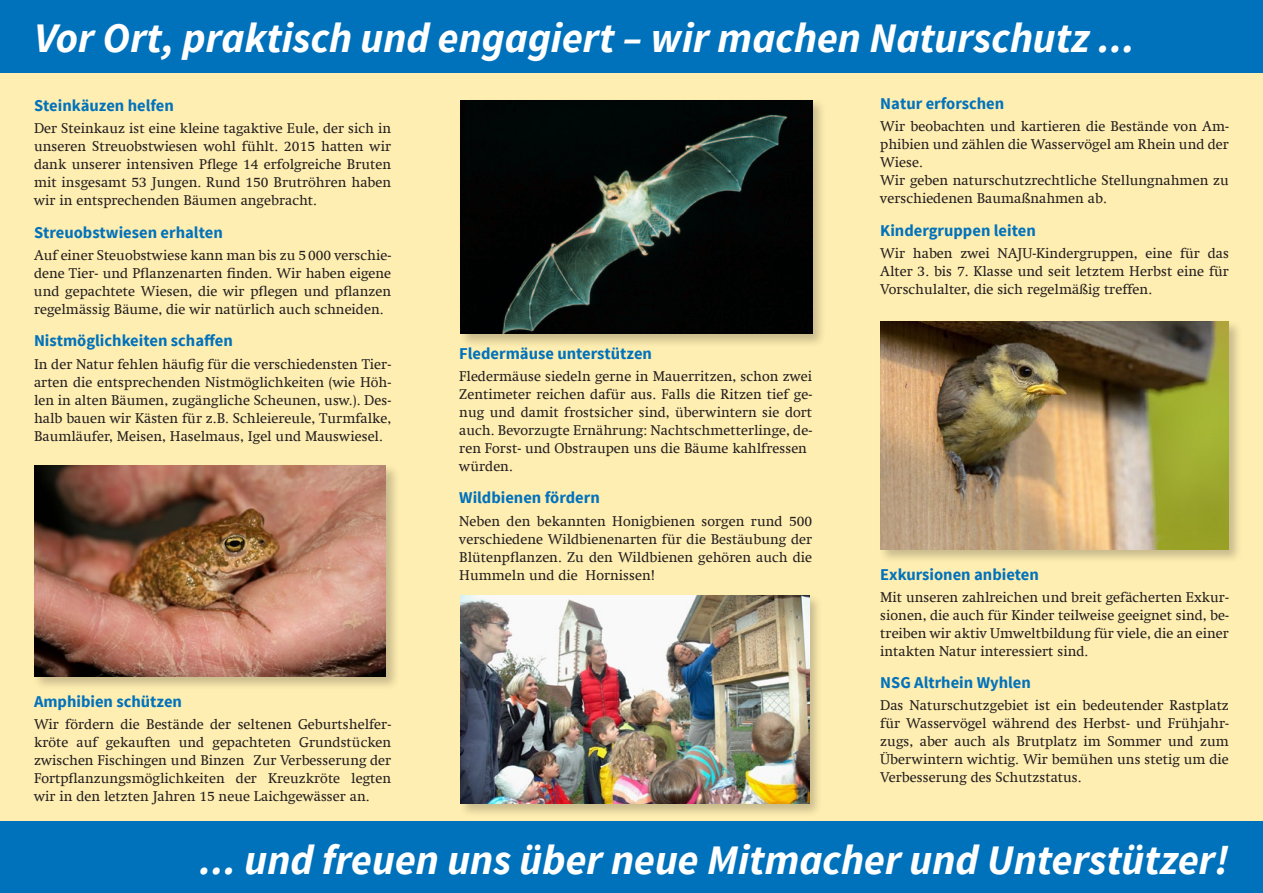
<style>
.page{position:relative;width:1263px;height:893px;background:#ffeeb1}
.page>*{position:absolute;margin:0;border:0;box-sizing:border-box;transform-origin:0 0}
.t1{font:italic 700 42px "Source Sans Pro";color:#fff}
.t2{font:700 16.5px "Source Sans Pro";color:#0072bc}
.t3{font:14.25px/18px "Swift Com";color:#231f20;text-align:justify}
</style>
<div class="page">
<div style="left:0;top:0;width:1263px;height:72px;background:#0072bc"></div>
<div style="left:0;top:822px;width:1263px;height:71px;background:#0072bc"></div>
<div style="left:458px;top:98px;width:368px;height:250px;background:#231f20;opacity:.25"></div>
<img style="left:460px;top:100px;width:352px;height:234px">
<div style="left:32px;top:463px;width:368px;height:227px;background:#231f20;opacity:.25"></div>
<img style="left:34px;top:466px;width:352px;height:210px">
<div style="left:878px;top:319px;width:365px;height:244px;background:#231f20;opacity:.25"></div>
<img style="left:880px;top:321px;width:349px;height:228px">
<div style="left:458px;top:593px;width:365px;height:225px;background:#231f20;opacity:.25"></div>
<img style="left:460px;top:595px;width:349px;height:209px">
<h1 class="t1" style="left:34px;top:11px;width:1102px">Vor Ort, praktisch und engagiert – wir machen Naturschutz ...</h1>
<p class="t2" style="left:34px;top:95px;width:141px">Steinkäuzen helfen</p>
<p class="t3" style="left:34px;top:120px;width:359px">Der Steinkauz ist eine kleine tagaktive Eule, der sich in unseren Streuobstwiesen wohl fühlt. 2015 hatten wir dank unserer intensiven Pflege 14 erfolgreiche Bruten mit insgesamt 53 Jungen. Rund 150 Brutröhren haben wir in entsprechenden Bäumen angebracht.</p>
<p class="t2" style="left:34px;top:222px;width:190px">Streuobstwiesen erhalten</p>
<p class="t3" style="left:34px;top:246px;width:359px">Auf einer Steuobstwiese kann man bis zu 5000 verschie&shy;dene Tier- und Pflanzenarten finden. Wir haben eigene und gepachtete Wiesen, die wir pflegen und pflanzen regelmässig Bäume, die wir natürlich auch schneiden.</p>
<p class="t2" style="left:34px;top:330px;width:200px">Nistmöglichkeiten schaffen</p>
<p class="t3" style="left:34px;top:355px;width:359px">In der Natur fehlen häufig für die verschiedensten Tier&shy;arten die entsprechenden Nistmöglichkeiten (wie Höh&shy;len in alten Bäumen, zugängliche Scheunen, usw.). Des&shy;halb bauen wir Kästen für z.B. Schleiereule, Turmfalke, Baumläufer, Meisen, Haselmaus, Igel und Mauswiesel.</p>
<p class="t2" style="left:34px;top:691px;width:149px">Amphibien schützen</p>
<p class="t3" style="left:34px;top:715px;width:359px">Wir fördern die Bestände der seltenen Geburtshelfer&shy;kröte auf gekauften und gepachteten Grundstücken zwischen Fischingen und Binzen Zur Verbesserung der Fortpflanzungsmöglichkeiten der Kreuzkröte legten wir in den letzten Jahren 15 neue Laichgewässer an.</p>
<p class="t2" style="left:459px;top:343px;width:194px">Fledermäuse unterstützen</p>
<p class="t3" style="left:459px;top:367px;width:354px;text-align:left">Fledermäuse siedeln gerne in Mauerritzen, schon zwei Zentimeter reichen dafür aus. Falls die Ritzen tief ge&shy;nug und damit frostsicher sind, überwintern sie dort auch. Bevorzugte Ernährung: Nachtschmetterlinge, de&shy;ren Forst- und Obstraupen uns die Bäume kahlfressen würden.</p>
<p class="t2" style="left:459px;top:487px;width:142px">Wildbienen fördern</p>
<p class="t3" style="left:459px;top:512px;width:354px">Neben den bekannten Honigbienen sorgen rund 500 verschiedene Wildbienenarten für die Bestäubung der Blütenpflanzen. Zu den Wildbienen gehören auch die Hummeln und die Hornissen!</p>
<p class="t2" style="left:880px;top:93px;width:126px">Natur erforschen</p>
<p class="t3" style="left:880px;top:118px;width:350px;text-align:left">Wir beobachten und kartieren die Bestände von Am&shy;phibien und zählen die Wasservögel am Rhein und der Wiese.<br>Wir geben naturschutzrechtliche Stellungnahmen zu verschiedenen Baumaßnahmen ab.</p>
<p class="t2" style="left:880px;top:220px;width:157px">Kindergruppen leiten</p>
<p class="t3" style="left:880px;top:244px;width:350px">Wir haben zwei NAJU-Kindergruppen, eine für das Alter 3. bis 7. Klasse und seit letztem Herbst eine für Vorschulalter, die sich regelmäßig treffen.</p>
<p class="t2" style="left:880px;top:564px;width:160px">Exkursionen anbieten</p>
<p class="t3" style="left:880px;top:588px;width:350px">Mit unseren zahlreichen und breit gefächerten Exkur&shy;sionen, die auch für Kinder teilweise geeignet sind, be&shy;treiben wir aktiv Umweltbildung für viele, die an einer intakten Natur interessiert sind.</p>
<p class="t2" style="left:880px;top:672px;width:152px">NSG Altrhein Wyhlen</p>
<p class="t3" style="left:880px;top:697px;width:350px">Das Naturschutzgebiet ist ein bedeutender Rastplatz für Wasservögel während des Herbst- und Frühjahr&shy;zugs, aber auch als Brutplatz im Sommer und zum Überwintern wichtig. Wir bemühen uns stetig um die Verbesserung des Schutzstatus.</p>
<h1 class="t1" style="left:200px;top:833px;width:1031px">... und freuen uns über neue Mitmacher und Unterstützer!</h1>
</div>
